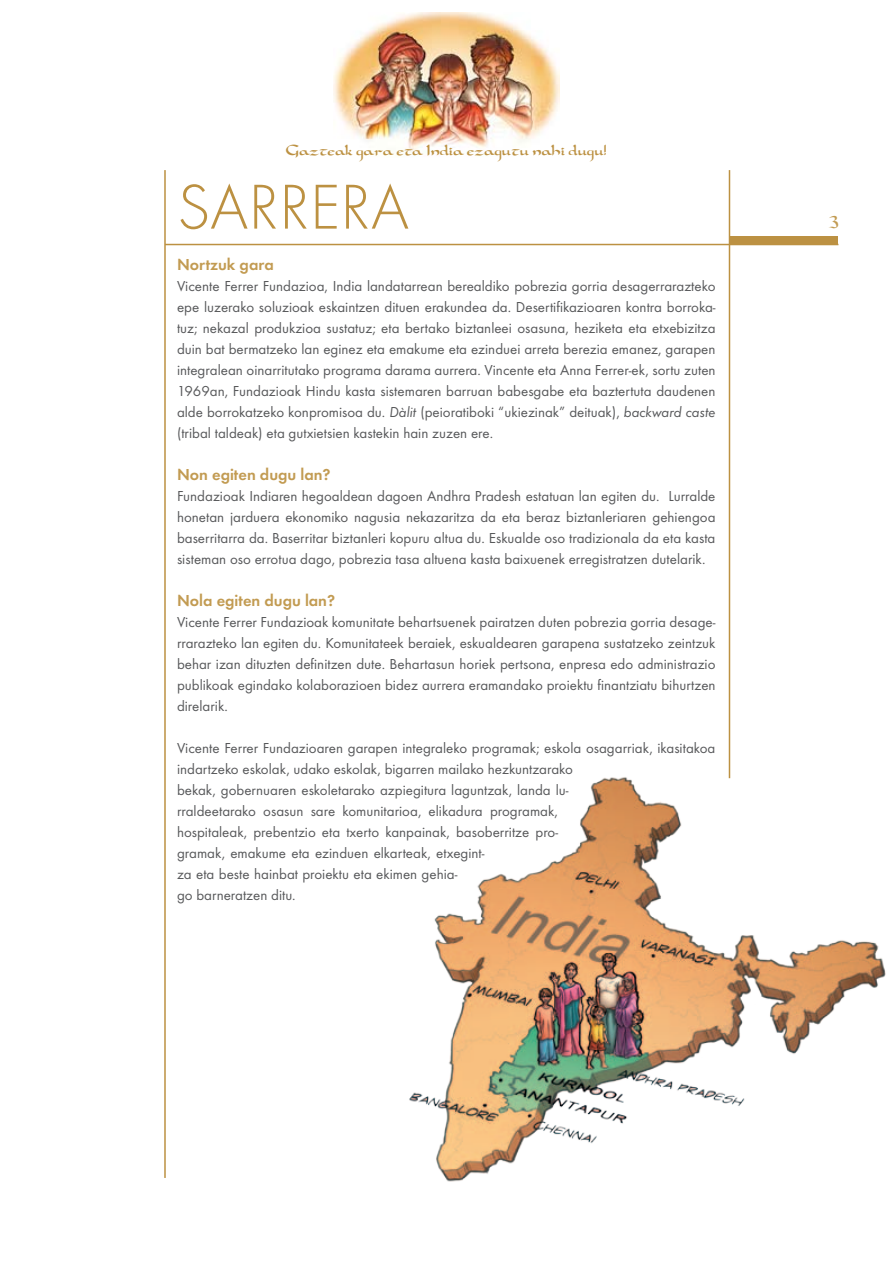
<style>
.page{position:relative;width:893px;height:1263px;background:#fff}
.page>*{position:absolute;margin:0;border:0;box-sizing:border-box;transform-origin:0 0}
.t1{font:300 65.7px "Futura T";color:#bc9142}
.t2{font:21px "Dorovar FLF Carolus";color:#c29b52}
.t3{font:18px "Dorovar FLF Carolus";color:#bc9142}
.t4{font:600 16.5px "Futura T";color:#c29b52}
.t5{font:15px/21px "Futura T";color:#57585a;text-align:justify}
.s1{font-style:italic}
</style>
<div class="page">
<img style="left:333px;top:13px;width:227px;height:139px">
<hr style="left:164px;top:170px;width:2px;height:1008px;background:#bc9142">
<hr style="left:165px;top:244px;width:673px;height:1px;background:#bc9142">
<div style="left:729px;top:236px;width:109px;height:8px;background:#bc9142"></div>
<hr style="left:729px;top:170px;width:1px;height:608px;background:#bc9142">
<img style="left:409px;top:755px;width:477px;height:427px">
<p class="t3" style="left:286px;top:140px;width:322px">Gazteak gara eta India ezagutu nahi dugu!</p>
<h1 class="t1" style="left:177px;top:168px;width:232px">SARRERA</h1>
<p class="t4" style="left:177px;top:254px;width:98px">Nortzuk gara</p>
<p class="t5" style="left:177px;top:275px;width:540px">Vicente Ferrer Fundazioa, India landatarrean berealdiko pobrezia gorria desagerrarazteko epe luzerako soluzioak eskaintzen dituen erakundea da. Desertifikazioaren kontra borroka&shy;tuz; nekazal produkzioa sustatuz; eta bertako biztanleei osasuna, heziketa eta etxebizitza duin bat bermatzeko lan eginez eta emakume eta ezinduei arreta berezia emanez, garapen integralean oinarritutako programa darama aurrera. Vincente eta Anna Ferrer-ek, sortu zuten 1969an, Fundazioak Hindu kasta sistemaren barruan babesgabe eta baztertuta daudenen alde borrokatzeko konpromisoa du. <span class="s1">Dàlit</span> (peioratiboki “ukiezinak” deituak), <span class="s1">backward caste </span>(tribal taldeak) eta gutxietsien kastekin hain zuzen ere.</p>
<p class="t4" style="left:177px;top:464px;width:155px">Non egiten dugu lan?</p>
<p class="t5" style="left:177px;top:485px;width:540px">Fundazioak Indiaren hegoaldean dagoen Andhra Pradesh estatuan lan egiten du. Lurralde honetan jarduera ekonomiko nagusia nekazaritza da eta beraz biztanleriaren gehiengoa baserritarra da. Baserritar biztanleri kopuru altua du. Eskualde oso tradizionala da eta kasta sisteman oso errotua dago, pobrezia tasa altuena kasta baixuenek erregistratzen dutelarik.</p>
<p class="t4" style="left:177px;top:590px;width:160px">Nola egiten dugu lan?</p>
<p class="t5" style="left:177px;top:611px;width:540px">Vicente Ferrer Fundazioak komunitate behartsuenek pairatzen duten pobrezia gorria desage&shy;rrarazteko lan egiten du. Komunitateek beraiek, eskualdearen garapena sustatzeko zeintzuk behar izan dituzten definitzen dute. Behartasun horiek pertsona, enpresa edo administrazio publikoak egindako kolaborazioen bidez aurrera eramandako proiektu finantziatu bihurtzen direlarik.</p>
<p class="t5" style="left:177px;top:737px;width:540px;text-align:left">Vicente Ferrer Fundazioaren garapen integraleko programak; eskola osagarriak, ikasitakoa indartzeko eskolak, udako eskolak, bigarren mailako hezkuntzarako<br>bekak, gobernuaren eskoletarako azpiegitura laguntzak, landa lu-<br>rraldeetarako osasun sare komunitarioa, elikadura programak,<br>hospitaleak, prebentzio eta txerto kanpainak, basoberritze pro-<br>gramak, emakume eta ezinduen elkarteak, etxegint-<br>za eta beste hainbat proiektu eta ekimen gehia-<br>go barneratzen ditu.</p>
<h2 class="t2" style="left:828px;top:211px;width:12px">3</h2>
</div>
